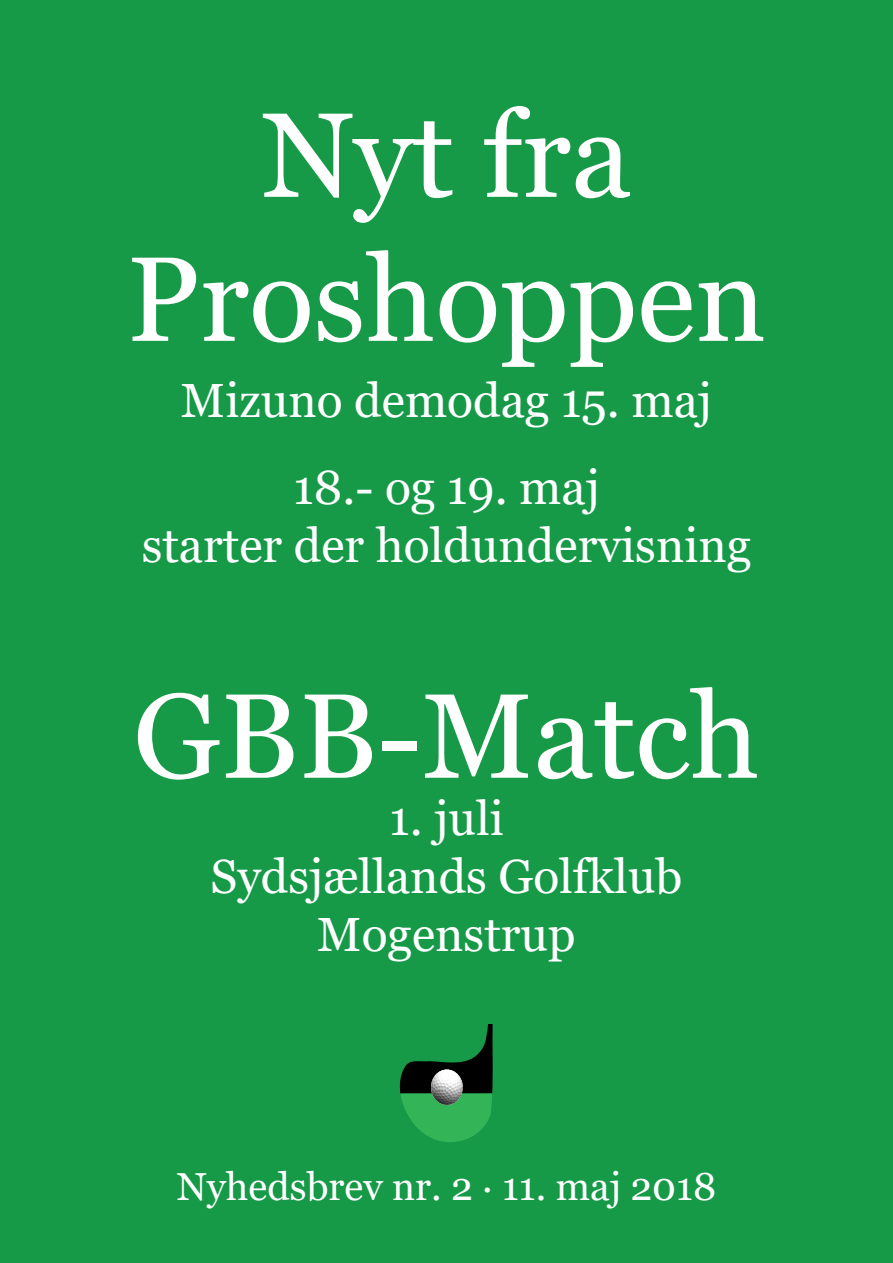
<style>
.page{position:relative;width:893px;height:1263px;background:#169a47}
.page>*{position:absolute;margin:0;border:0;box-sizing:border-box;transform-origin:0 0}
.t1{font:120px "Georgia";color:#fff}
.t2{font:48px/57.6px "Georgia";color:#fff;text-align:center}
.t3{font:39px "Georgia";color:#fff}
</style>
<div class="page">
<svg style="left:399px;top:1024px;width:94px;height:118px"></svg>
<img style="left:431px;top:1069px;width:32px;height:36px">
<p class="t1" style="left:261px;top:83px;width:372px">Nyt fra</p>
<p class="t1" style="left:127px;top:227px;width:641px">Proshoppen</p>
<p class="t2" style="left:181px;top:372px;width:532px">Mizuno demodag 15. maj</p>
<p class="t2" style="left:142px;top:460px;width:611px">18.- og 19. maj<br>starter der holdundervisning</p>
<p class="t1" style="left:133px;top:664px;width:628px">GBB-Match</p>
<p class="t2" style="left:389px;top:791px;width:116px">1. juli</p>
<p class="t2" style="left:210px;top:849px;width:474px">Sydsjællands Golfklub</p>
<p class="t2" style="left:317px;top:906px;width:260px">Mogenstrup</p>
<p class="t3" style="left:177px;top:1162px;width:541px">Nyhedsbrev nr. 2 . 11. maj 2018</p>
</div>
